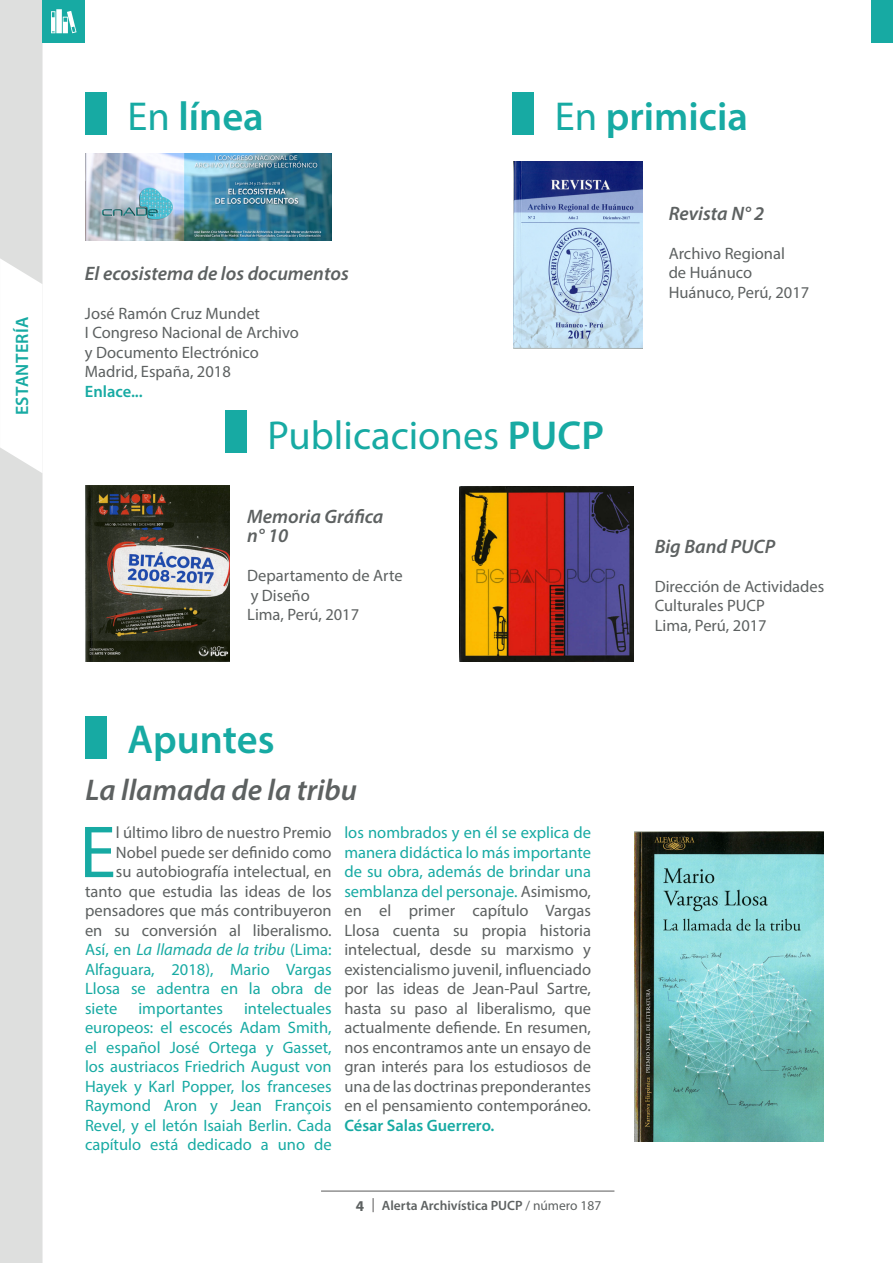
<style>
.page{position:relative;width:893px;height:1263px;background:#fff}
.page>*{position:absolute;margin:0;border:0;box-sizing:border-box;transform-origin:0 0}
.t1{font:74.4px "Myriad Pro";color:#17aaa3}
.t2{font:600 40.5px "Myriad Pro";color:#17aaa3}
.t3{font:40.5px "Myriad Pro";color:#17aaa3}
.t4{font:italic 600 30px "Myriad Pro";color:#5d6161}
.t5{font:italic 600 19.5px/19.5px "Myriad Pro";color:#5d6161}
.t6{font:600 18px "Myriad Pro";letter-spacing:.02em;color:#17aaa3}
.t7{font:16.5px/19.5px "Myriad Pro";color:#5d6161}
.t8{font:16.5px/19.5px "Myriad Pro";color:#17aaa3;text-align:justify}
.t9{font:italic 16.5px "Myriad Pro";color:#17aaa3}
.t10{font:600 16.5px "Myriad Pro";color:#17aaa3}
.t11{font:600 13.5px "Myriad Pro";color:#5d6161}
.s1{font-weight:400}
.s2{font-weight:600}
.s3{font-style:normal}
.s4{color:#17aaa3}
.s5{font-weight:700;font-size:15px}
</style>
<div class="page">
<hr style="left:321px;top:1191px;width:293px;height:1px;background:#5a5959">
<svg style="left:373px;top:1198px;width:1px;height:14px"></svg>
<div style="left:0;top:0;width:43px;height:1263px;background:#dedfde"></div>
<svg style="left:0;top:258px;width:43px;height:215px"></svg>
<div style="left:43px;top:0;width:42px;height:43px;background:#17aaa3"></div>
<svg style="left:51px;top:11px;width:1px;height:22px"></svg>
<svg style="left:52px;top:9px;width:25px;height:24px"></svg>
<div style="left:872px;top:0;width:21px;height:43px;background:#17aaa3"></div>
<div style="left:85px;top:716px;width:21px;height:43px;background:#17aaa3"></div>
<img style="left:634px;top:832px;width:190px;height:310px">
<div style="left:85px;top:92px;width:21px;height:43px;background:#17aaa3"></div>
<div style="left:512px;top:93px;width:21px;height:42px;background:#17aaa3"></div>
<div style="left:225px;top:410px;width:21px;height:43px;background:#17aaa3"></div>
<img style="left:513px;top:162px;width:130px;height:187px">
<img style="left:85px;top:486px;width:145px;height:175px">
<img style="left:85px;top:153px;width:247px;height:87px">
<img style="left:459px;top:486px;width:174px;height:176px">
<p class="t6" style="left:11px;top:415px;width:100px;rotate:-90deg">ESTANTERÍA</p>
<h2 class="t2" style="left:127px;top:91px;width:138px"><span class="s1">En</span> línea</h2>
<h2 class="t2" style="left:555px;top:91px;width:195px"><span class="s1">En</span> primicia</h2>
<p class="t5" style="left:85px;top:263px;width:265px">El ecosistema de los documentos</p>
<p class="t7" style="left:85px;top:303px;width:215px">José Ramón Cruz Mundet<br>I Congreso Nacional de Archivo y Documento Electrónico<br>Madrid, España, 2018</p>
<p class="t10" style="left:85px;top:381px;width:59px">Enlace...</p>
<h2 class="t3" style="left:268px;top:410px;width:338px">Publicaciones <span class="s2">PUCP</span></h2>
<p class="t5" style="left:247px;top:506px;width:138px">Memoria Gráfica n° 10</p>
<p class="t7" style="left:247px;top:565px;width:157px">Departamento de Arte y Diseño<br>Lima, Perú, 2017</p>
<h2 class="t2" style="left:128px;top:713px;width:149px">Apuntes</h2>
<h3 class="t4" style="left:86px;top:771px;width:273px">La llamada de la tribu</h3>
<h1 class="t1" style="left:79px;top:806px;width:38px">E</h1>
<p class="t7" style="left:116px;top:822px;width:217px">l último libro de nuestro Premio</p>
<p class="t7" style="left:116px;top:842px;width:217px">Nobel puede ser definido como</p>
<p class="t7" style="left:116px;top:861px;width:217px">su autobiografía intelectual, en</p>
<p class="t7" style="left:85px;top:881px;width:248px">tanto que estudia las ideas de los</p>
<p class="t7" style="left:85px;top:900px;width:248px">pensadores que más contribuyeron</p>
<p class="t7" style="left:85px;top:920px;width:248px">en su conversión al liberalismo.</p>
<p class="t9" style="left:85px;top:939px;width:248px"><span class="s3">Así, en</span> La llamada de la tribu <span class="s3">(Lima:</span></p>
<p class="t8" style="left:85px;top:959px;width:248px">Alfaguara, 2018), Mario Vargas</p>
<p class="t8" style="left:85px;top:978px;width:248px">Llosa se adentra en la obra de</p>
<p class="t8" style="left:85px;top:998px;width:34px">siete</p>
<p class="t8" style="left:138px;top:998px;width:86px">importantes</p>
<p class="t8" style="left:85px;top:998px;width:248px;text-indent:159px">intelectuales europeos: el escocés Adam Smith, el español José Ortega y Gasset, los austriacos Friedrich August von Hayek y Karl Popper, los franceses Raymond Aron y Jean François Revel, y el letón Isaiah Berlin. Cada capítulo está dedicado a uno de</p>
<p class="t7" style="left:344px;top:823px;width:248px;text-align:justify"><span class="s4">los nombrados y en él se explica de manera didáctica lo más importante de su obra, además de brindar una semblanza del personaje.</span> Asimismo, en el primer capítulo Vargas Llosa cuenta su propia historia intelectual, desde su marxismo y existencialismo juvenil, influenciado por las ideas de Jean-Paul Sartre, hasta su paso al liberalismo, que actualmente defiende. En resumen, nos encontramos ante un ensayo de gran interés para los estudiosos de una de las doctrinas preponderantes en el pensamiento contemporáneo.</p>
<p class="t10" style="left:344px;top:1115px;width:151px">César Salas Guerrero.</p>
<p class="t11" style="left:356px;top:1197px;width:247px"><span class="s5">4</span> Alerta Archivística PUCP <span class="s1">/ número 187</span></p>
<p class="t5" style="left:669px;top:203px;width:97px">Revista N° 2</p>
<p class="t7" style="left:669px;top:243px;width:142px">Archivo Regional<br>de Huánuco<br>Huánuco, Perú, 2017</p>
<p class="t5" style="left:655px;top:536px;width:122px">Big Band PUCP</p>
<p class="t7" style="left:655px;top:576px;width:171px">Dirección de Actividades<br>Culturales PUCP<br>Lima, Perú, 2017</p>
</div>
